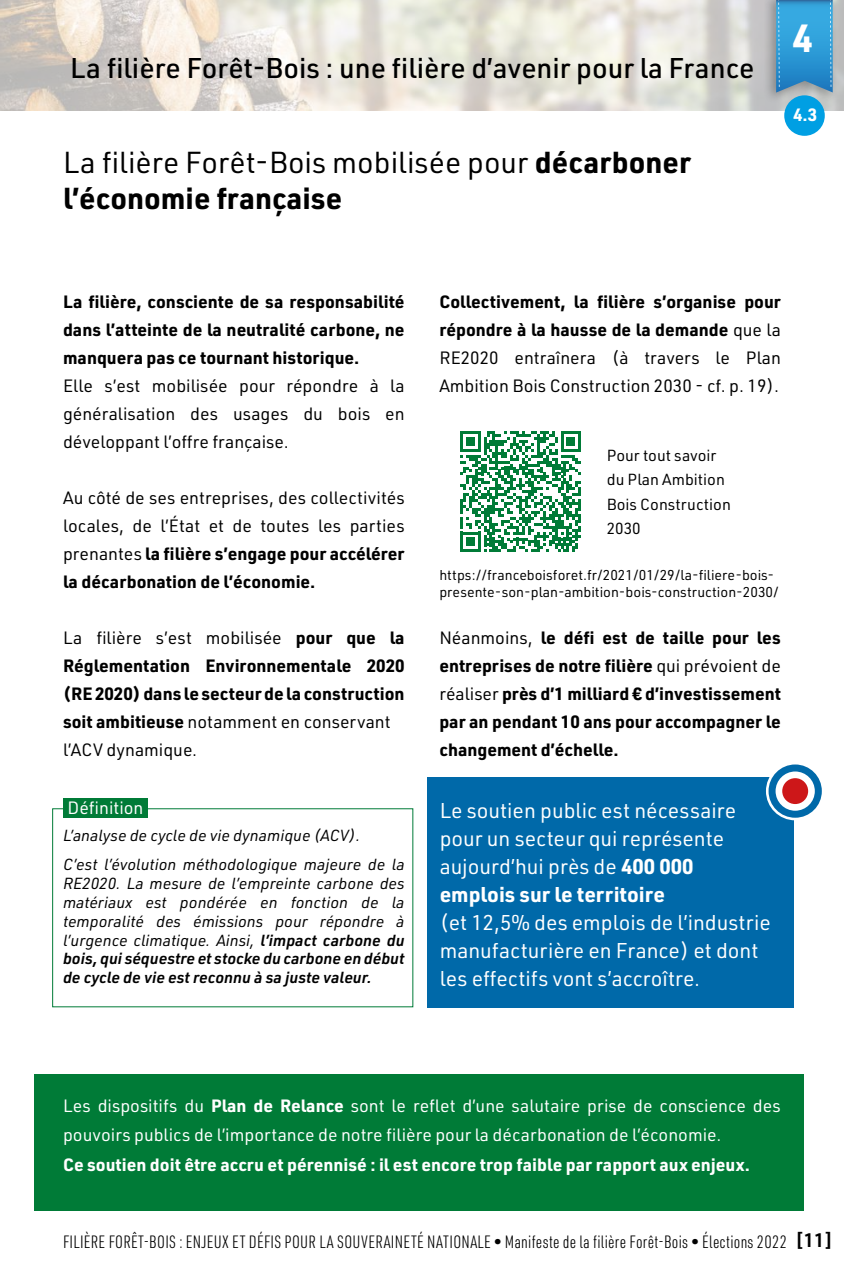
<style>
.page{position:relative;width:844px;height:1265px;background:#fff}
.page>*{position:absolute;margin:0;border:0;box-sizing:border-box;transform-origin:0 0}
.t1{font:700 38.5px "URWDIN";color:#fff}
.t2{font:29.75px/35.7px "URWDIN";color:#000}
.t3{font:500 28px "URWDIN";color:#000}
.t4{font:21px/28px "URWDIN";color:#fff}
.t5{font:700 17.5px/28px "URWDIN";color:#000;text-align:justify}
.t6{font:17.5px/28px "URWDIN";color:#000;text-align:justify}
.t7{font:17.5px/29.8px "URWDIN";color:#fff}
.t8{font:300 17.5px "URWDIN Cond";letter-spacing:.015em;color:#000}
.t9{font:700 17.5px "URWDIN";color:#fff}
.t10{font:italic 15.75px/18.9px "URWDIN";color:#000}
.t11{font:15.75px/24.5px "URWDIN";color:#000}
.t12{font:14px/16.8px "URWDIN";color:#000}
.s1{font-weight:700}
.s2{font-weight:400}
.s3{font-weight:600}
.s4{font-family:"URWDIN";font-weight:600;font-size:19.25px}
</style>
<div class="page">
<svg style="left:0;top:0;width:843px;height:111px"></svg>
<div style="left:427px;top:777px;width:366px;height:231px;background:#0069a9"></div>
<svg style="left:765px;top:762px;width:59px;height:58px"></svg>
<div style="left:768px;top:764px;width:53px;height:54px;border:7px solid #0069a9;border-radius:50%"></div>
<div style="left:782px;top:778px;width:25px;height:26px;background:#cd1719;border-radius:50%"></div>
<div style="left:762px;top:0;width:76px;height:104px;background:#000;opacity:.3"></div>
<svg style="left:776px;top:0;width:56px;height:93px"></svg>
<div style="left:784px;top:95px;width:40px;height:41px;background:#009fe3;border-radius:50%"></div>
<div style="left:35px;top:1074px;width:768px;height:137px;background:#007b37"></div>
<div style="left:63px;top:798px;width:85px;height:20px;background:#007b37"></div>
<svg style="left:460px;top:431px;width:121px;height:121px"></svg>
<h3 class="t3" style="left:70px;top:49px;width:685px">La filière Forêt-Bois : une filière d’avenir pour la France</h3>
<h2 class="t2" style="left:63px;top:144px;width:629px">La filière Forêt-Bois mobilisée pour <span class="s1">décarboner l’économie française</span></h2>
<h1 class="t1" style="left:791px;top:12px;width:22px">4</h1>
<p class="t9" style="left:793px;top:103px;width:26px">4.3</p>
<p class="t5" style="left:63px;top:287px;width:343px">La filière, consciente de sa responsabilité dans l’atteinte de la neutralité carbone, ne manquera pas ce tournant historique.</p>
<p class="t6" style="left:63px;top:372px;width:343px">Elle s’est mobilisée pour répondre à la généralisation des usages du bois en développant l’offre française.</p>
<p class="t6" style="left:63px;top:484px;width:343px">Au côté de ses entreprises, des collectivités locales, de l’État et de toutes les parties prenantes <span class="s1">la filière s’engage pour accélérer la décarbonation de l’économie.</span></p>
<p class="t5" style="left:63px;top:623px;width:343px;text-align:left"><span class="s2">La filière s’est mobilisée</span> pour que la Réglementation Environnementale 2020 (RE 2020) dans le secteur de la construction soit ambitieuse <span class="s2">notamment en conservant l’ACV dynamique.</span></p>
<p class="t7" style="left:67px;top:792px;width:77px">Définition</p>
<p class="t10" style="left:63px;top:821px;width:343px;line-height:28.9px">L’analyse de cycle de vie dynamique (ACV).<br>C’est l’évolution méthodologique majeure de la</p>
<p class="t10" style="left:63px;top:873px;width:343px;text-align:justify">RE2020. La mesure de l’empreinte carbone des matériaux est pondérée en fonction de la temporalité des émissions pour répondre à l’urgence climatique. Ainsi, <span class="s3">l’impact carbone du bois, qui séquestre et stocke du carbone en début de cycle de vie est reconnu à sa juste valeur.</span></p>
<p class="t6" style="left:439px;top:288px;width:343px"><span class="s1">Collectivement, la filière s’organise pour répondre à la hausse de la demande</span> que la RE2020 entraînera (à travers le Plan Ambition Bois Construction 2030 - cf. p. 19).</p>
<p class="t11" style="left:606px;top:442px;width:126px">Pour tout savoir du Plan Ambition<br>Bois Construction<br>2030</p>
<p class="t12" style="left:439px;top:567px;width:341px">https://franceboisforet.fr/2021/01/29/la-filiere-bois&shy;presente-son-plan-ambition-bois-construction-2030/</p>
<p class="t5" style="left:439px;top:623px;width:343px"><span class="s2">Néanmoins,</span> le défi est de taille pour les entreprises de notre filière <span class="s2">qui prévoient de réaliser</span> près d’1 milliard € d’investissement par an pendant 10 ans pour accompagner le changement d’échelle.</p>
<p class="t4" style="left:439px;top:796px;width:298px">Le soutien public est nécessaire pour un secteur qui représente aujourd’hui près de <span class="s1">400 000 emplois sur le territoire</span></p>
<p class="t4" style="left:439px;top:908px;width:332px">(et 12,5% des emplois de l’industrie manufacturière en France) et dont les effectifs vont s’accroître.</p>
<p class="t7" style="left:63px;top:1090px;width:719px">Les dispositifs du <span class="s1">Plan de Relance</span> sont le reflet d’une salutaire prise de conscience des pouvoirs publics de l’importance de notre filière pour la décarbonation de l’économie.</p>
<p class="t9" style="left:63px;top:1153px;width:688px">Ce soutien doit être accru et pérennisé : il est encore trop faible par rapport aux enjeux.</p>
<p class="t8" style="left:63px;top:1230px;width:771px">FILIÈRE FORÊT-BOIS : ENJEUX ET DÉFIS POUR LA SOUVERAINETÉ NATIONALE • Manifeste de la filière Forêt-Bois • Élections 2022 <span class="s4">[11]</span></p>
</div>
